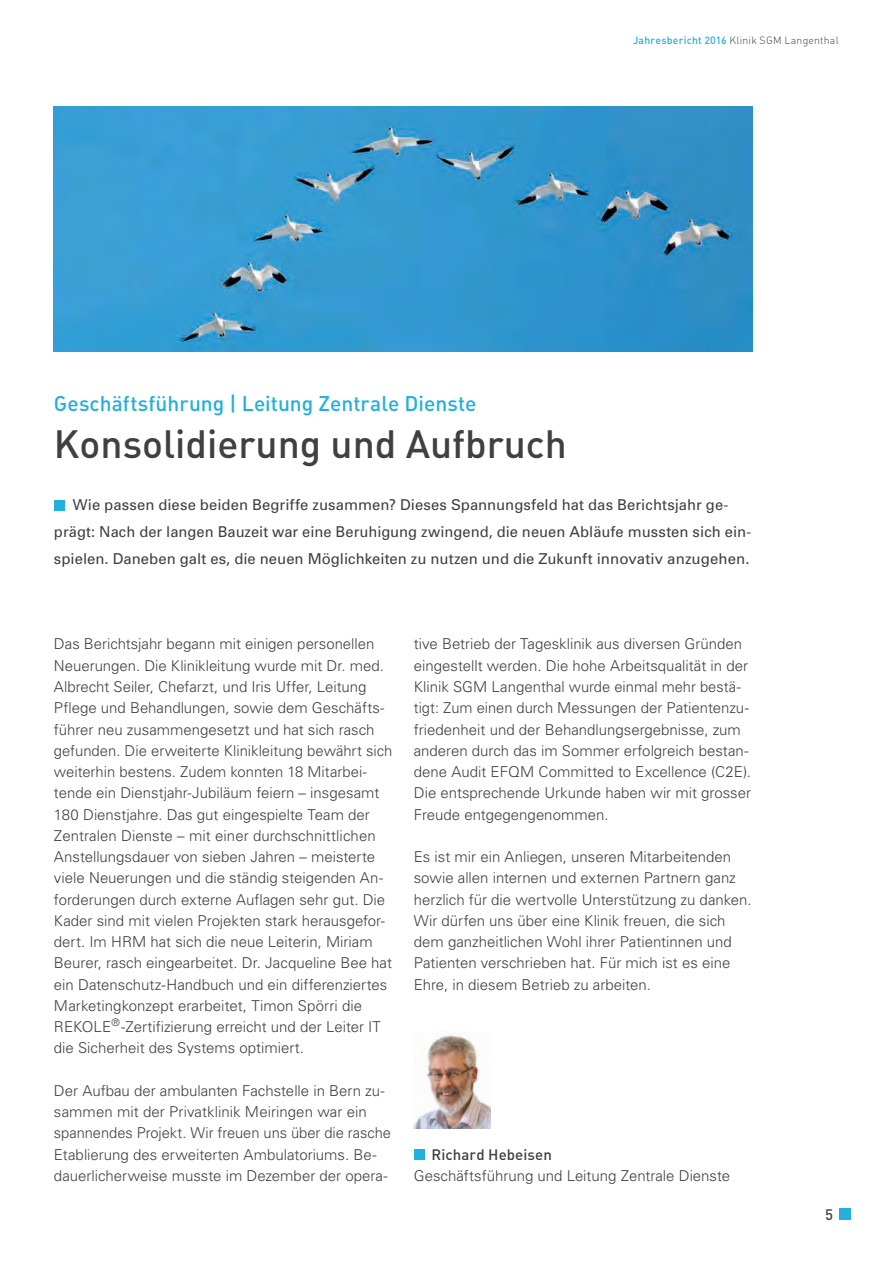
<style>
.page{position:relative;width:893px;height:1263px;background:#fff}
.page>*{position:absolute;margin:0;border:0;box-sizing:border-box;transform-origin:0 0}
.t1{font:39px "DIN Medium Alternate";color:#404041}
.t2{font:21px "DIN Medium Alternate";letter-spacing:.005em;color:#22b0dc}
.t3{font:300 15px/21.3px "Univers";color:#404041}
.t4{font:15px/27px "Univers";letter-spacing:.005em;color:#404041;text-align:center}
.t5{font:15px "DIN Medium Alternate";letter-spacing:.005em;color:#404041}
.t6{font:500 15px "DIN";color:#404041}
.t7{font:10.5px "DIN Light Alternate";letter-spacing:.02em;color:#404041}
.s1{font-family:"DIN Medium Alternate";color:#22b0dc}
.s2{font-family:"DIN";font-weight:500;color:#22b0dc}
</style>
<div class="page">
<div style="left:839px;top:1209px;width:11px;height:11px;background:#22b0dc"></div>
<img style="left:414px;top:1034px;width:76px;height:95px">
<div style="left:414px;top:1149px;width:10px;height:11px;background:#22b0dc"></div>
<div style="left:54px;top:500px;width:10px;height:10px;background:#22b0dc"></div>
<img style="left:54px;top:107px;width:698px;height:245px">
<p class="t7" style="left:633px;top:34px;width:207px"><span class="s1">Jahresbericht</span> <span class="s2">2016</span> Klinik SGM Langenthal</p>
<h2 class="t2" style="left:54px;top:396px;width:424px">Geschäftsführung | Leitung Zentrale Dienste</h2>
<h1 class="t1" style="left:54px;top:430px;width:514px">Konsolidierung und Aufbruch</h1>
<p class="t4" style="left:54px;top:493px;width:699px">Wie passen diese beiden Begriffe zusammen? Dieses Spannungsfeld hat das Berichtsjahr ge&shy;prägt: Nach der langen Bauzeit war eine Beruhigung zwingend, die neuen Abläufe mussten sich ein&shy;spielen. Daneben galt es, die neuen Möglichkeiten zu nutzen und die Zukunft innovativ anzugehen.</p>
<p class="t3" style="left:54px;top:635px;width:340px">Das Berichtsjahr begann mit einigen personellen Neuerungen. Die Klinikleitung wurde mit Dr. med.<br>Albrecht Seiler, Chefarzt, und Iris Uffer, Leitung Pflege und Behandlungen, sowie dem Geschäfts&shy;führer neu zusammengesetzt und hat sich rasch gefunden. Die erweiterte Klinikleitung bewährt sich weiterhin bestens. Zudem konnten 18 Mitarbei&shy;tende ein Dienstjahr-Jubiläum feiern – insgesamt 180 Dienstjahre. Das gut eingespielte Team der Zentralen Dienste – mit einer durchschnittlichen Anstellungsdauer von sieben Jahren – meisterte viele Neuerungen und die ständig steigenden An&shy;forderungen durch externe Auflagen sehr gut. Die Kader sind mit vielen Projekten stark herausgefor&shy;dert. Im HRM hat sich die neue Leiterin, Miriam Beurer, rasch eingearbeitet. Dr. Jacqueline Bee hat ein Datenschutz-Handbuch und ein differenziertes Marketingkonzept erarbeitet, Timon Spörri die REKOLE<sup>®</sup>-Zertifizierung erreicht und der Leiter IT die Sicherheit des Systems optimiert.</p>
<p class="t3" style="left:54px;top:1081px;width:338px">Der Aufbau der ambulanten Fachstelle in Bern zu&shy;sammen mit der Privatklinik Meiringen war ein spannendes Projekt. Wir freuen uns über die rasche Etablierung des erweiterten Ambulatoriums. Be&shy;dauerlicherweise musste im Dezember der opera-</p>
<p class="t3" style="left:414px;top:635px;width:339px">tive Betrieb der Tagesklinik aus diversen Gründen eingestellt werden. Die hohe Arbeitsqualität in der Klinik SGM Langenthal wurde einmal mehr bestä&shy;tigt: Zum einen durch Messungen der Patientenzu&shy;friedenheit und der Behandlungsergebnisse, zum anderen durch das im Sommer erfolgreich bestan&shy;dene Audit EFQM Committed to Excellence (C2E).<br>Die entsprechende Urkunde haben wir mit grosser Freude entgegengenommen.</p>
<p class="t3" style="left:414px;top:847px;width:339px">Es ist mir ein Anliegen, unseren Mitarbeitenden sowie allen internen und externen Partnern ganz herzlich für die wertvolle Unterstützung zu danken.<br>Wir dürfen uns über eine Klinik freuen, die sich dem ganzheitlichen Wohl ihrer Patientinnen und Patienten verschrieben hat. Für mich ist es eine Ehre, in diesem Betrieb zu arbeiten.</p>
<p class="t5" style="left:431px;top:1149px;width:122px">Richard Hebeisen</p>
<p class="t3" style="left:414px;top:1166px;width:318px">Geschäftsführung und Leitung Zentrale Dienste</p>
<p class="t6" style="left:825px;top:1206px;width:9px">5</p>
</div>
